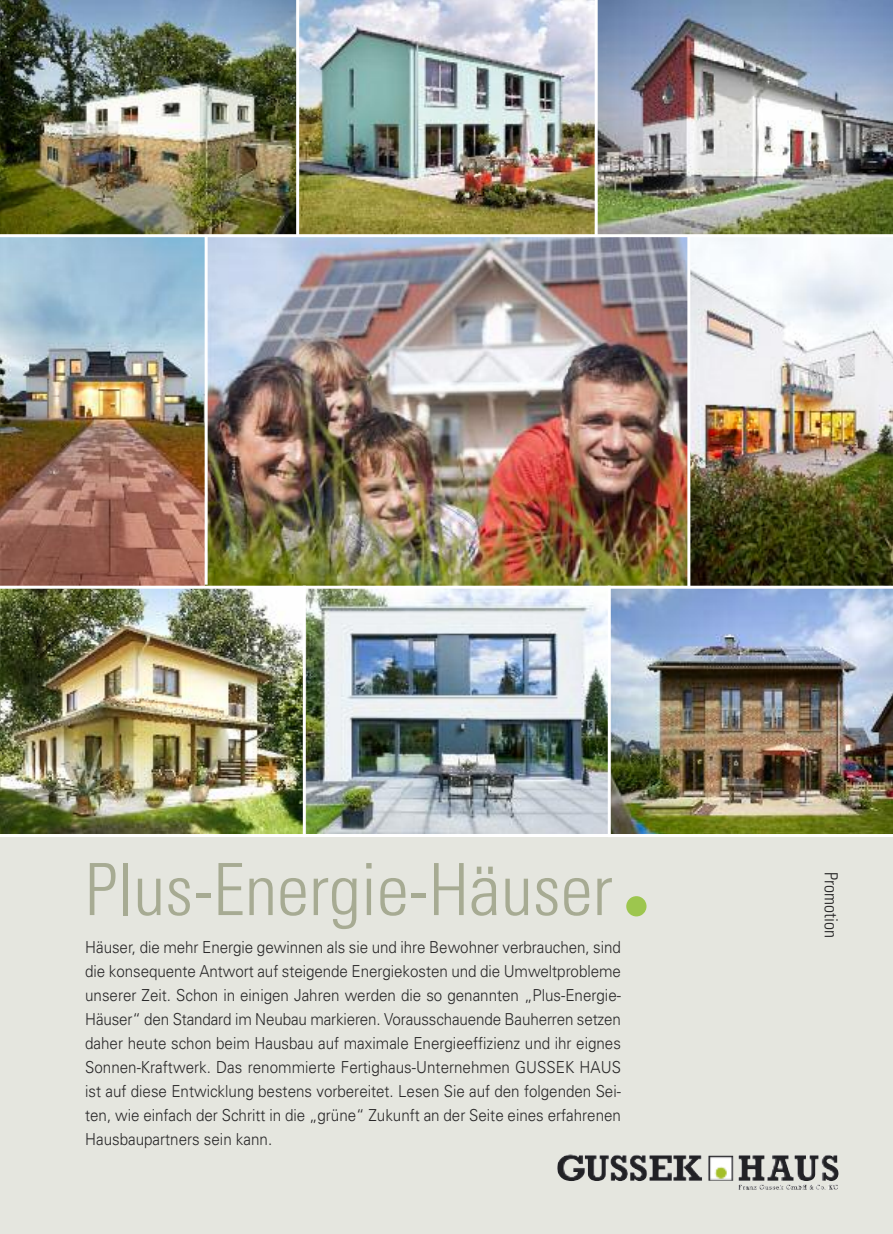
<style>
.page{position:relative;width:893px;height:1234px;background:#fff}
.page>*{position:absolute;margin:0;border:0;box-sizing:border-box;transform-origin:0 0}
.t1{font:300 condensed 72px "Univers";color:#a7ab93}
.t2{font:300 condensed 18px "Univers";color:#272627}
.t3{font:300 16.5px/24px "Univers";color:#272627;text-align:justify;scale:.92 1}
</style>
<div class="page">
<img style="left:690px;top:237px;width:203px;height:348px">
<img style="left:0;top:237px;width:206px;height:348px">
<img style="left:206px;top:237px;width:481px;height:348px">
<img style="left:0;top:588px;width:303px;height:245px">
<img style="left:306px;top:588px;width:302px;height:245px">
<img style="left:611px;top:588px;width:282px;height:245px">
<div style="left:0;top:835px;width:893px;height:398px;background:#e5e6df"></div>
<img style="left:738px;top:1184px;width:58px;height:5px">
<hr style="left:0;top:833px;width:893px;height:3px;background:#fff">
<div style="left:626px;top:895px;width:20px;height:21px;background:#9dc64e;border-radius:50%"></div>
<hr style="left:303px;top:585px;width:3px;height:252px;background:#fff">
<hr style="left:608px;top:585px;width:3px;height:252px;background:#fff">
<img style="left:0;top:0;width:893px;height:234px">
<hr style="left:296px;top:0;width:3px;height:235px;background:#fff">
<hr style="left:205px;top:235px;width:3px;height:349px;background:#fff">
<hr style="left:595px;top:0;width:3px;height:235px;background:#fff">
<h1 class="t1" style="left:85px;top:862px;width:529px">Plus-Energie-Häuser</h1>
<p class="t3" style="left:85px;top:936px;width:584px">Häuser, die mehr Energie gewinnen als sie und ihre Bewohner verbrauchen, sind die konsequente Antwort auf steigende Energiekosten und die Umweltprobleme unserer Zeit. Schon in einigen Jahren werden die so genannten „Plus-Energie-Häuser“ den Standard im Neubau markieren. Vorausschauende Bauherren setzen daher heute schon beim Hausbau auf maximale Energieeffizienz und ihr eignes Sonnen-Kraftwerk. Das renommierte Fertighaus-Unternehmen GUSSEK HAUS ist auf diese Entwicklung bestens vorbereitet. Lesen Sie auf den folgenden Sei&shy;ten, wie einfach der Schritt in die „grüne“ Zukunft an der Seite eines erfahrenen Hausbaupartners sein kann.</p>
<p class="t2" style="left:838px;top:872px;width:67px;rotate:90deg">Promotion</p>
</div>
